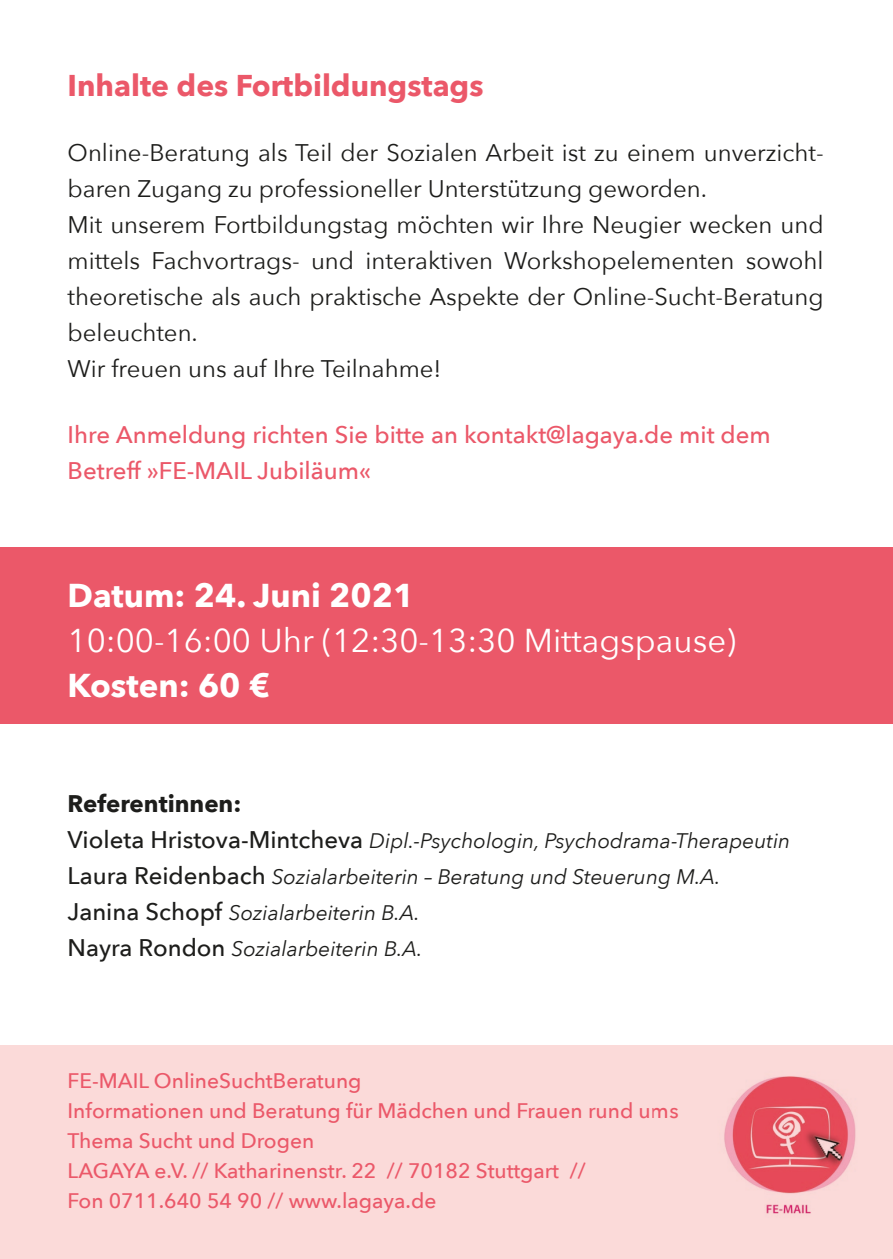
<style>
.page{position:relative;width:893px;height:1259px;background:#fff}
.page>*{position:absolute;margin:0;border:0;box-sizing:border-box;transform-origin:0 0}
.t1{font:33px "Avenir Next";color:#fff}
.t2{font:700 33px "Avenir Next";color:#fff}
.t3{font:700 30px "Avenir Next";color:#eb5869}
.t4{font:24px/36px "Avenir Next";color:#1d1d1b}
.t5{font:500 24px/36px "Avenir Next";color:#eb5869}
.t6{font:700 24px "Avenir Next";color:#1d1d1b}
.t7{font:italic 21px "Avenir Next";color:#1d1d1b}
.t8{font:500 21px "Avenir Next";color:#eb5869}
.s1{font-weight:500;font-style:normal;font-size:24px}
</style>
<div class="page">
<div style="left:0;top:1046px;width:893px;height:213px;background:#fbdad9"></div>
<div style="left:0;top:546px;width:893px;height:177px;background:#eb5869"></div>
<img style="left:657px;top:1045px;width:236px;height:169px">
<p class="t3" style="left:68px;top:59px;width:417px">Inhalte des Fortbildungstags</p>
<p class="t4" style="left:68px;top:134px;width:758px">Online-Beratung als Teil der Sozialen Arbeit ist zu einem unverzicht&shy;baren Zugang zu professioneller Unterstützung geworden.</p>
<p class="t4" style="left:68px;top:206px;width:758px;text-align:justify">Mit unserem Fortbildungstag möchten wir Ihre Neugier wecken und mittels Fachvortrags- und interaktiven Workshopelementen sowohl theoretische als auch praktische Aspekte der Online-Sucht-Beratung beleuchten.</p>
<p class="t4" style="left:68px;top:350px;width:375px">Wir freuen uns auf Ihre Teilnahme!</p>
<p class="t5" style="left:68px;top:416px;width:705px">Ihre Anmeldung richten Sie bitte an kontakt@lagaya.de mit dem<br>Betreff »FE-MAIL Jubiläum«</p>
<p class="t2" style="left:68px;top:567px;width:348px">Datum: 24. Juni 2021</p>
<p class="t1" style="left:68px;top:613px;width:670px">10:00-16:00 Uhr (12:30-13:30 Mittagspause)</p>
<p class="t2" style="left:68px;top:657px;width:204px">Kosten: 60 €</p>
<p class="t6" style="left:68px;top:783px;width:175px">Referentinnen:</p>
<p class="t7" style="left:68px;top:823px;width:724px"><span class="s1">Violeta Hristova-Mintcheva</span> Dipl.-Psychologin, Psychodrama-Therapeutin</p>
<p class="t7" style="left:68px;top:859px;width:655px"><span class="s1">Laura Reidenbach</span> Sozialarbeiterin – Beratung und Steuerung M.A.</p>
<p class="t7" style="left:68px;top:895px;width:354px"><span class="s1">Janina Schopf</span> Sozialarbeiterin B.A.</p>
<p class="t7" style="left:68px;top:931px;width:356px"><span class="s1">Nayra Rondon</span> Sozialarbeiterin B.A.</p>
<p class="t8" style="left:68px;top:1063px;width:295px">FE-MAIL OnlineSuchtBeratung</p>
<p class="t8" style="left:68px;top:1093px;width:613px">Informationen und Beratung für Mädchen und Frauen rund ums</p>
<p class="t8" style="left:68px;top:1123px;width:248px">Thema Sucht und Drogen</p>
<p class="t8" style="left:68px;top:1153px;width:520px">LAGAYA e.V. // Katharinenstr. 22 // 70182 Stuttgart //</p>
<p class="t8" style="left:68px;top:1183px;width:370px">Fon 0711.640 54 90 // www.lagaya.de</p>
</div>
